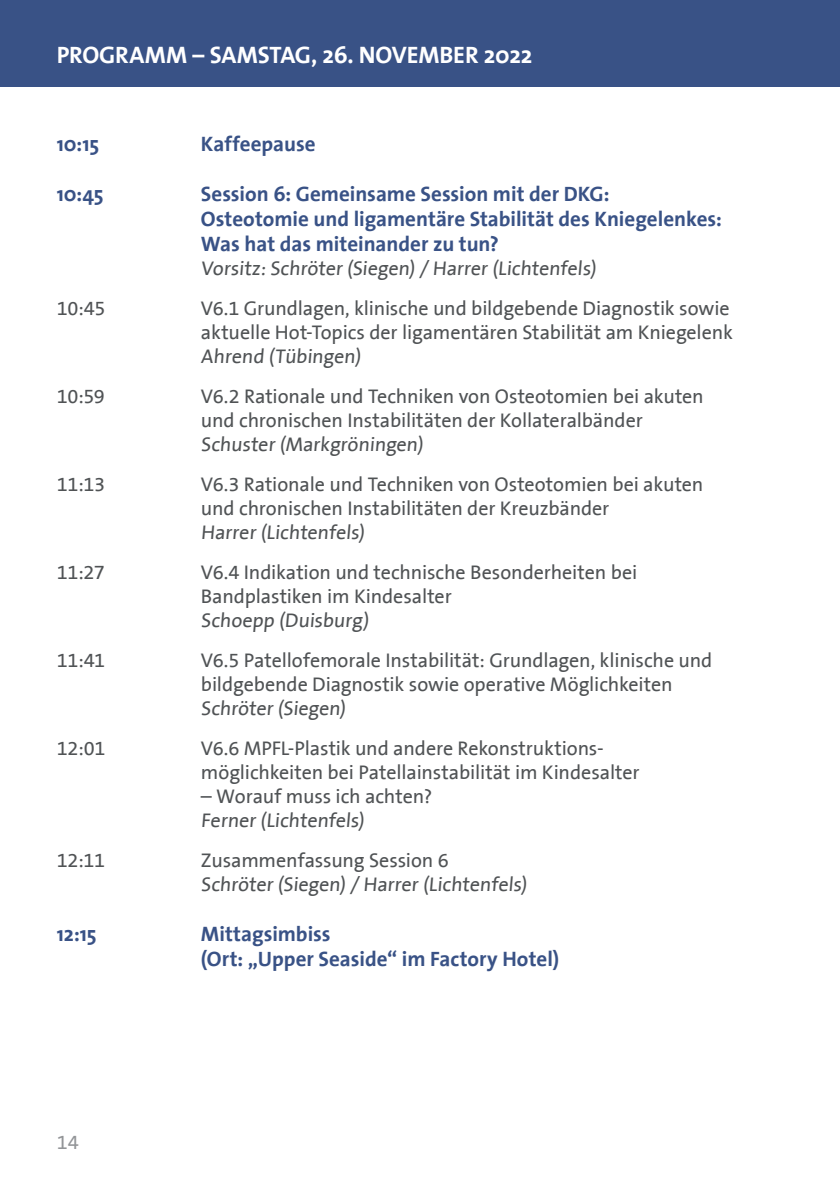
<style>
.page{position:relative;width:840px;height:1191px;background:#fff}
.page>*{position:absolute;margin:0;border:0;box-sizing:border-box;transform-origin:0 0}
.t1{font:700 24px "The Sans";letter-spacing:-.01em;color:#fff}
.t2{font:700 21px/25.2px "The Sans";color:#395286}
.t3{font:20px/24px "The Sans B5 Plain";letter-spacing:-.005em;color:#505355}
.t4{font:20px "The Sans B5 Plain";color:#939598}
</style>
<div class="page">
<div style="left:0;top:0;width:839px;height:87px;background:#395286"></div>
<p class="t1" style="left:57px;top:44px;width:477px">PROGRAMM – SAMSTAG, 26. NOVEMBER 2022</p>
<p class="t2" style="left:57px;top:133px;width:44px">10:15</p>
<p class="t2" style="left:201px;top:133px;width:116px">Kaffeepause</p>
<p class="t2" style="left:57px;top:183px;width:48px">10:45</p>
<p class="t2" style="left:201px;top:183px;width:522px">Session 6: Gemeinsame Session mit der DKG:<br>Osteotomie und ligamentäre Stabilität des Kniegelenkes:<br>Was hat das miteinander zu tun?</p>
<p class="t3" style="left:201px;top:257px;width:398px">Vorsitz: Schröter (Siegen) / Harrer (Lichtenfels)</p>
<p class="t3" style="left:57px;top:297px;width:50px">10:45</p>
<p class="t3" style="left:201px;top:297px;width:533px">V6.1 Grundlagen, klinische und bildgebende Diagnostik sowie aktuelle Hot-Topics der ligamentären Stabilität am Kniegelenk<br>Ahrend (Tübingen)</p>
<p class="t3" style="left:57px;top:385px;width:50px">10:59</p>
<p class="t3" style="left:201px;top:385px;width:504px">V6.2 Rationale und Techniken von Osteotomien bei akuten und chronischen Instabilitäten der Kollateralbänder<br>Schuster (Markgröningen)</p>
<p class="t3" style="left:57px;top:473px;width:50px">11:13</p>
<p class="t3" style="left:201px;top:473px;width:503px">V6.3 Rationale und Techniken von Osteotomien bei akuten und chronischen Instabilitäten der Kreuzbänder<br>Harrer (Lichtenfels)</p>
<p class="t3" style="left:57px;top:561px;width:50px">11:27</p>
<p class="t3" style="left:201px;top:561px;width:437px">V6.4 Indikation und technische Besonderheiten bei<br>Bandplastiken im Kindesalter<br>Schoepp (Duisburg)</p>
<p class="t3" style="left:57px;top:649px;width:50px">11:41</p>
<p class="t3" style="left:201px;top:649px;width:512px">V6.5 Patellofemorale Instabilität: Grundlagen, klinische und bildgebende Diagnostik sowie operative Möglichkeiten<br>Schröter (Siegen)</p>
<p class="t3" style="left:57px;top:737px;width:50px">12:01</p>
<p class="t3" style="left:201px;top:737px;width:440px">V6.6 MPFL-Plastik und andere Rekonstruktions&shy;möglichkeiten bei Patellainstabilität im Kindesalter</p>
<p class="t3" style="left:201px;top:786px;width:233px">– Worauf muss ich achten?<br>Ferner (Lichtenfels)</p>
<p class="t3" style="left:57px;top:849px;width:50px">12:11</p>
<p class="t3" style="left:201px;top:849px;width:329px">Zusammenfassung Session 6<br>Schröter (Siegen) / Harrer (Lichtenfels)</p>
<p class="t2" style="left:57px;top:922px;width:41px">12:15</p>
<p class="t2" style="left:201px;top:922px;width:360px">Mittagsimbiss<br>(Ort: „Upper Seaside“ im Factory Hotel)</p>
<p class="t4" style="left:57px;top:1133px;width:23px">14</p>
</div>
